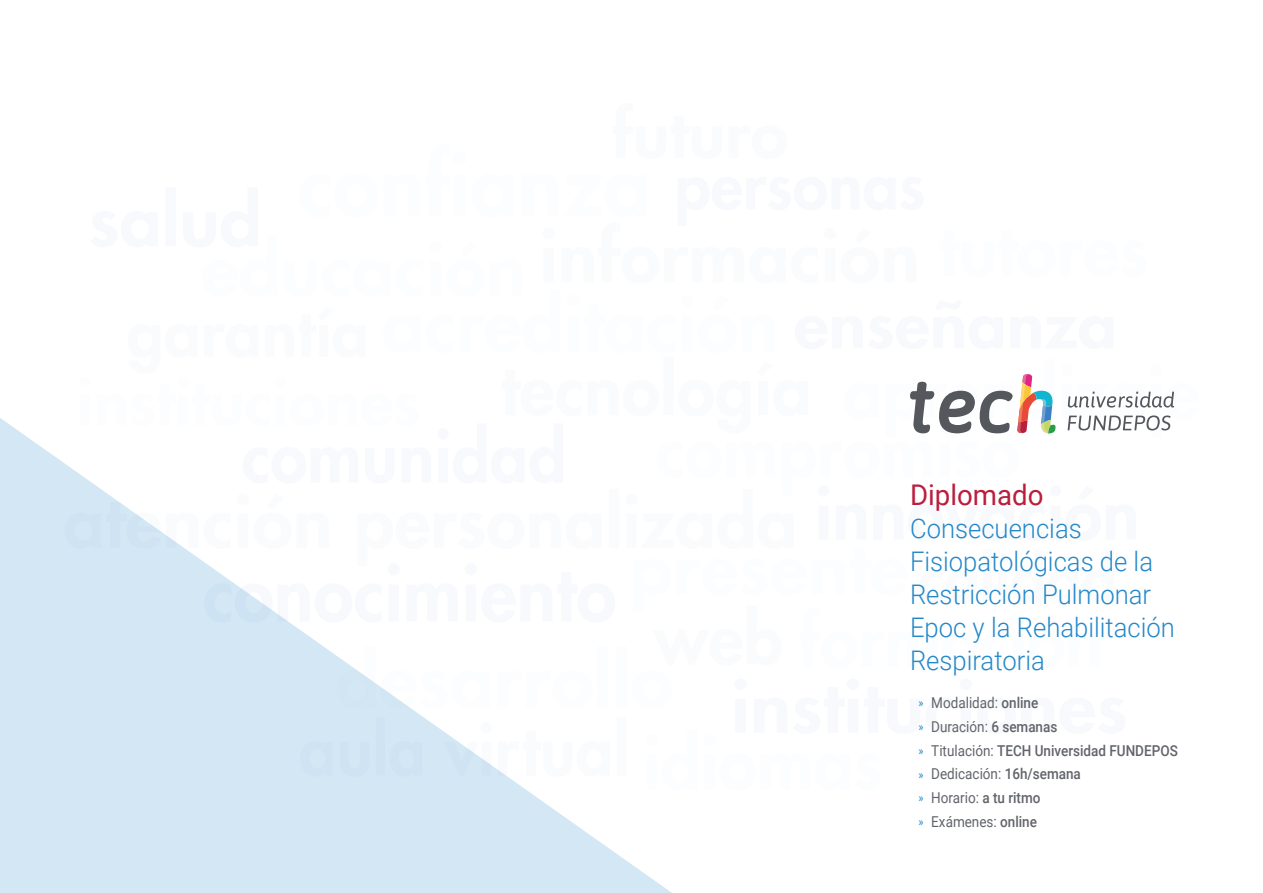
<style>
.page{position:relative;width:1263px;height:893px;background:#fff}
.page>*{position:absolute;margin:0;border:0;box-sizing:border-box;transform-origin:0 0}
.t1{font:28.5px "Roboto";color:#ba1e3c}
.t2{font:300 27px/33px "Roboto";color:#2488c9;scale:.95 1}
.t3{font:500 15px/23.7px "Roboto";color:#61646a;scale:.9 1}
.s1{font-weight:400;font-size:12px;color:#2488c9}
.s2{font-weight:400}
</style>
<div class="page">
<svg style="left:0;top:418px;width:672px;height:475px;fill:#d4e7f4"></svg>
<svg style="left:64px;top:374px;width:1111px;height:416px"></svg>
<h1 class="t1" style="left:910px;top:475px;width:135px">Diplomado</h1>
<h2 class="t2" style="left:910px;top:511px;width:280px">Consecuencias<br>Fisiopatológicas de la<br>Restricción Pulmonar<br>Epoc y la Rehabilitación<br>Respiratoria</h2>
<p class="t3" style="left:918px;top:690px;width:290px"><span class="s1">»</span> <span class="s2">Modalidad:</span> online<br><span class="s1">»</span> <span class="s2">Duración:</span> 6 semanas<br><span class="s1">»</span> <span class="s2">Titulación:</span> TECH Universidad FUNDEPOS <span class="s1">»</span> <span class="s2">Dedicación:</span> 16h/semana<br><span class="s1">»</span> <span class="s2">Horario:</span> a tu ritmo<br><span class="s1">»</span> <span class="s2">Exámenes:</span> online</p>
</div>
